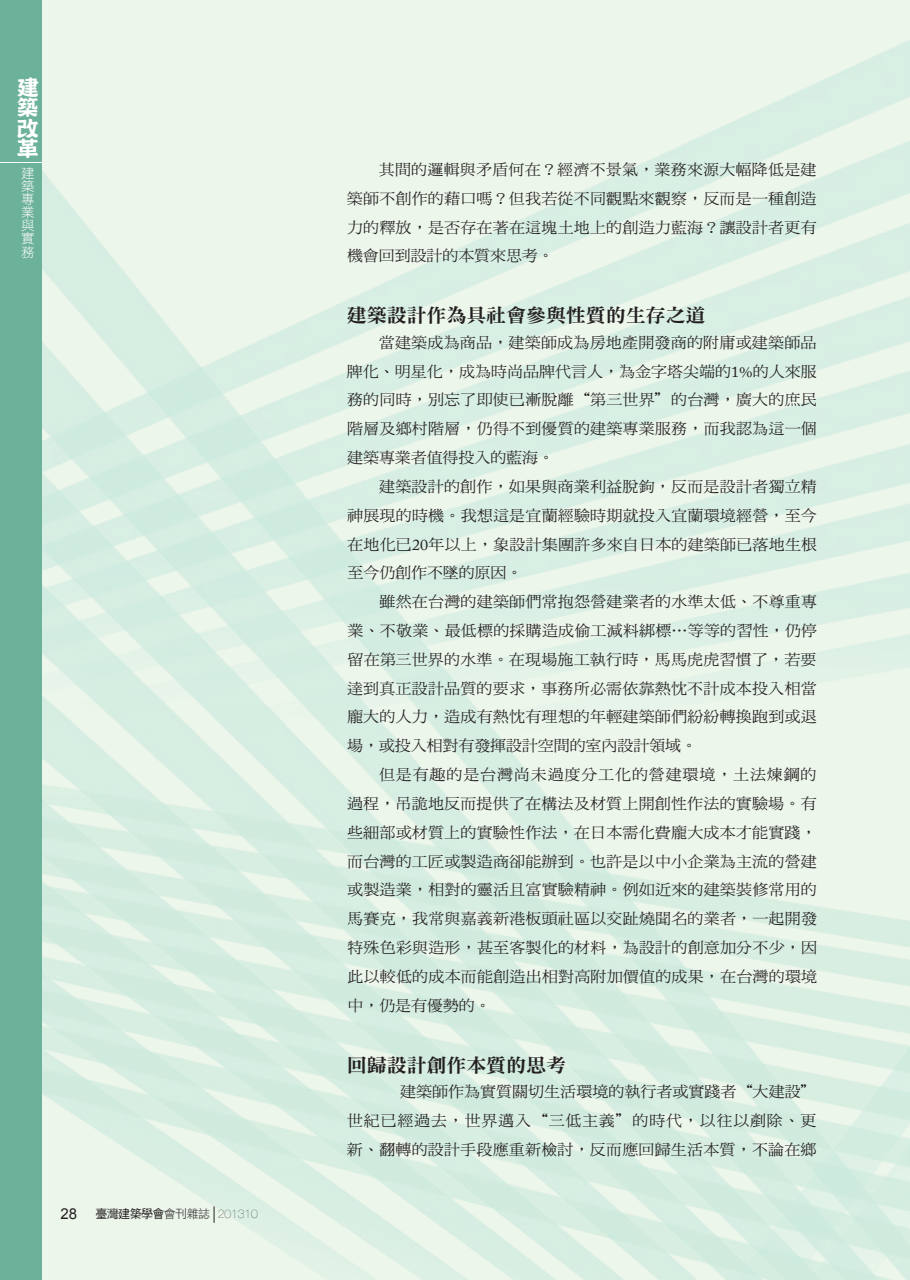
<style>
.page{position:relative;width:910px;height:1280px;background:#fff}
.page>*{position:absolute;margin:0;border:0;box-sizing:border-box;transform-origin:0 0}
.t1{font:21.3px/20.2px "DF Bang Shu Std W8";color:#fff;text-align:justify;scale:1.05 1}
.t2{font:19.05px "DF Ming Std W9";letter-spacing:-.01em;color:#231f20;scale:1.05 1}
.t3{font:15.3px/28.8px "DF Ming Std W5";letter-spacing:.01em;color:#231f20;text-align:justify;scale:1.05 1}
.t4{font:15.3px "DF Ming Std W5";letter-spacing:-.01em;color:#231f20;scale:1.05 1}
.t5{font:15.3px "DF Ming Std W5";letter-spacing:.05em;color:#231f20;scale:1.05 1}
.t6{font:13.5px/13.2px "DF Hei Std W3";color:#fff;text-align:justify}
.t7{font:12px "DF Hei Std W5";letter-spacing:-.05em;color:#231f20}
.s1{font-family:"Arial";font-size:15px}
.s2{font-family:"DF Hei Std W3"}
.s3{font-family:"Helvetica Neue";font-weight:200}
.s4{font-family:"Adobe Caslon Pro"}
.s5{font-family:"Adobe Garamond Pro"}
</style>
<div class="page">
<div style="left:0;top:0;width:42px;height:1279px;background:#6cb199"></div>
<hr style="left:0;top:162px;width:42px;height:1px;background:#fff">
<svg style="left:214px;top:1206px;width:1px;height:16px"></svg>
<p class="t1" style="left:16px;top:77px;width:22px">建築改革</p>
<p class="t6" style="left:21px;top:166px;width:15px">建築專業與實務</p>
<p class="t7" style="left:61px;top:1207px;width:199px"><span class="s1">28</span> 臺灣建築學會<span class="s2">會刊雜誌</span> <span class="s3">201310</span></p>
<p class="t3" style="left:347px;top:155px;width:449px;text-indent:32px">其間的邏輯與矛盾何在？經濟不景氣，業務來源大幅降低是建築師不創作的藉口嗎？但我若從不同觀點來觀察，反而是一種創造力的釋放，是否存在著在這塊土地上的創造力藍海？讓設計者更有機會回到設計的本質來思考。</p>
<p class="t2" style="left:347px;top:305px;width:343px">建築設計作為具社會參與性質的生存之道</p>
<p class="t3" style="left:379px;top:328px;width:418px">當建築成為商品，建築師成為房地產開發商的附庸或建築師品</p>
<p class="t3" style="left:347px;top:356px;width:449px">牌化、明星化，成為時尚品牌代言人，為金字塔尖端的<span class="s4">1</span><span class="s5">%</span>的人來服</p>
<p class="t3" style="left:347px;top:385px;width:449px">務的同時，別忘了即使已漸脫離“第三世界”的台灣，廣大的庶民</p>
<p class="t3" style="left:347px;top:414px;width:449px">階層及鄉村階層，仍得不到優質的建築專業服務，而我認為這一個</p>
<p class="t4" style="left:347px;top:449px;width:198px">建築專業者值得投入的藍海。</p>
<p class="t3" style="left:379px;top:472px;width:418px">建築設計的創作，如果與商業利益脫鉤，反而是設計者獨立精</p>
<p class="t3" style="left:347px;top:500px;width:449px">神展現的時機。我想這是宜蘭經驗時期就投入宜蘭環境經營，至今</p>
<p class="t3" style="left:347px;top:529px;width:449px">在地化已<span class="s4">20</span>年以上，象設計集團許多來自日本的建築師已落地生根</p>
<p class="t4" style="left:347px;top:564px;width:168px">至今仍創作不墜的原因。</p>
<p class="t3" style="left:379px;top:587px;width:418px">雖然在台灣的建築師們常抱怨營建業者的水準太低、不尊重專</p>
<p class="t3" style="left:347px;top:616px;width:449px">業、不敬業、最低標的採購造成偷工減料綁標⋯等等的習性，仍停</p>
<p class="t3" style="left:347px;top:644px;width:448px">留在第三世界的水準。在現場施工執行時，馬馬虎虎習慣了，若要</p>
<p class="t3" style="left:347px;top:673px;width:449px">達到真正設計品質的要求，事務所必需依靠熱忱不計成本投入相當</p>
<p class="t3" style="left:347px;top:702px;width:449px">龐大的人力，造成有熱忱有理想的年輕建築師們紛紛轉換跑到或退</p>
<p class="t4" style="left:347px;top:737px;width:335px">場，或投入相對有發揮設計空間的室內設計領域。</p>
<p class="t5" style="left:379px;top:766px;width:418px">但是有趣的是台灣尚未過度分工化的營建環境，土法煉鋼的</p>
<p class="t3" style="left:347px;top:788px;width:449px">過程，吊詭地反而提供了在構法及材質上開創性作法的實驗場。有</p>
<p class="t3" style="left:347px;top:817px;width:449px">些細部或材質上的實驗性作法，在日本需化費龐大成本才能實踐，</p>
<p class="t3" style="left:347px;top:846px;width:449px">而台灣的工匠或製造商卻能辦到。也許是以中小企業為主流的營建</p>
<p class="t3" style="left:347px;top:875px;width:449px">或製造業，相對的靈活且富實驗精神。例如近來的建築裝修常用的</p>
<p class="t3" style="left:347px;top:904px;width:449px">馬賽克，我常與嘉義新港板頭社區以交趾燒聞名的業者，一起開發</p>
<p class="t3" style="left:347px;top:932px;width:449px">特殊色彩與造形，甚至客製化的材料，為設計的創意加分不少，因</p>
<p class="t3" style="left:347px;top:961px;width:449px">此以較低的成本而能創造出相對高附加價值的成果，在台灣的環境</p>
<p class="t3" style="left:347px;top:990px;width:138px">中，仍是有優勢的。</p>
<p class="t2" style="left:347px;top:1054px;width:210px">回歸設計創作本質的思考</p>
<p class="t3" style="left:347px;top:1076px;width:449px;text-indent:53px">建築師作為實質關切生活環境的執行者或實踐者“大建設”世紀已經過去，世界邁入“三低主義”的時代，以往以剷除、更新、翻轉的設計手段應重新檢討，反而應回歸生活本質，不論在鄉</p>
</div>
